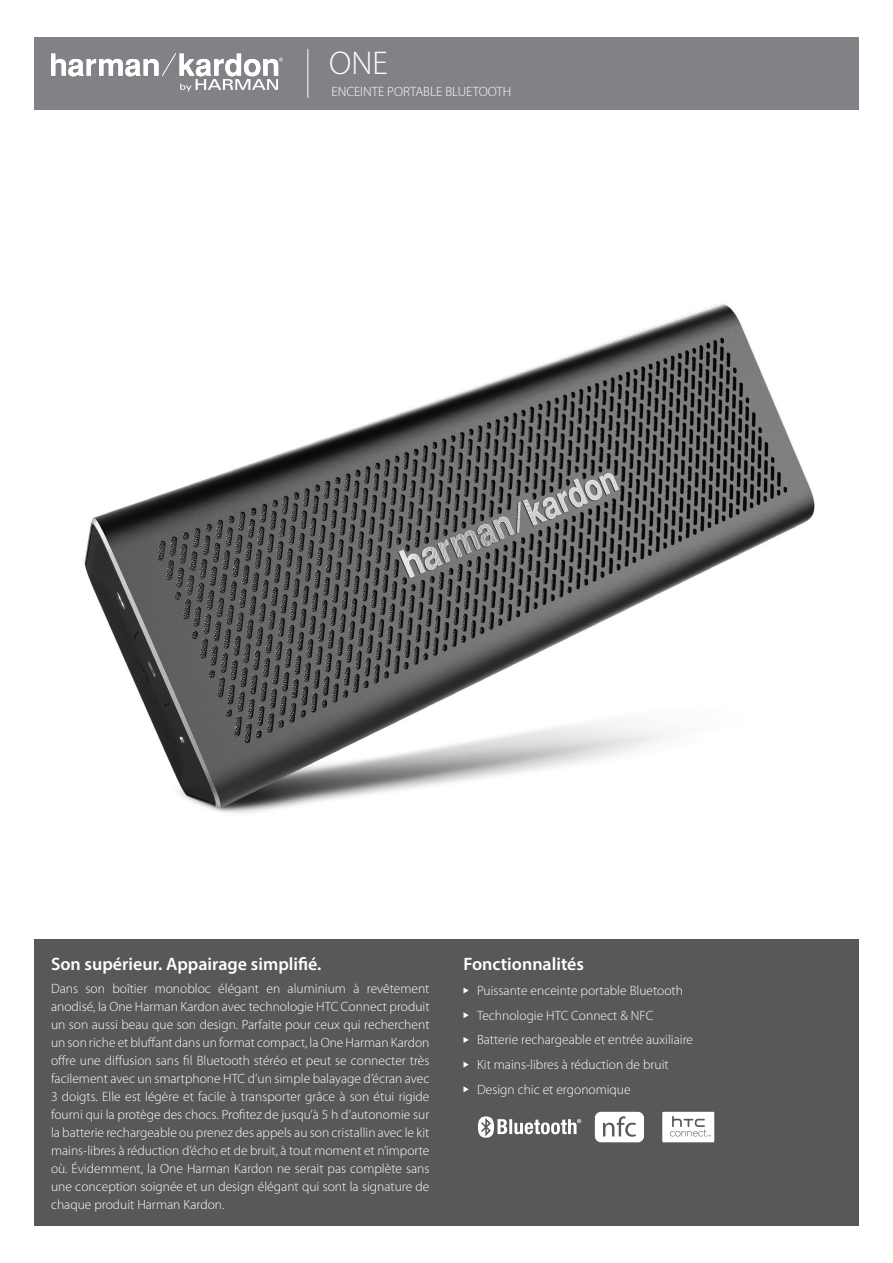
<style>
.page{position:relative;width:893px;height:1263px;background:#fff}
.page>*{position:absolute;margin:0;border:0;box-sizing:border-box;transform-origin:0 0}
.t1{font:300 33px "Myriad Pro";color:#fff}
.t2{font:600 18px "Myriad Pro";color:#fff}
.t3{font:300 13.5px/18px "Myriad Pro";color:#fff;text-align:justify}
</style>
<div class="page">
<img style="left:84px;top:304px;width:731px;height:510px">
<div style="left:34px;top:940px;width:825px;height:286px;background:#57585a"></div>
<svg style="left:463px;top:987px;width:6px;height:6px"></svg>
<svg style="left:463px;top:1012px;width:6px;height:6px"></svg>
<svg style="left:463px;top:1037px;width:6px;height:6px"></svg>
<svg style="left:463px;top:1061px;width:6px;height:7px"></svg>
<svg style="left:463px;top:1086px;width:6px;height:6px"></svg>
<div style="left:34px;top:37px;width:825px;height:72px;background:#808285"></div>
<svg style="left:51px;top:53px;width:232px;height:38px"></svg>
<hr style="left:307px;top:49px;width:1px;height:49px;background:#fff">
<svg style="left:478px;top:1116px;width:103px;height:22px"></svg>
<div style="left:662px;top:1112px;width:52px;height:30px;background:#fff"></div>
<svg style="left:670px;top:1116px;width:41px;height:20px"></svg>
<svg style="left:595px;top:1112px;width:49px;height:30px"></svg>
<h1 class="t1" style="left:329px;top:45px;width:60px">ONE</h1>
<p class="t3" style="left:331px;top:83px;width:181px">ENCEINTE PORTABLE BLUETOOTH</p>
<h2 class="t2" style="left:51px;top:953px;width:272px">Son supérieur. Appairage simplifié.</h2>
<p class="t3" style="left:51px;top:979px;width:380px">Dans son boîtier monobloc élégant en aluminium à revêtement anodisé, la One Harman Kardon avec technologie HTC Connect produit un son aussi beau que son design. Parfaite pour ceux qui recherchent un son riche et bluffant dans un format compact, la One Harman Kardon offre une diffusion sans fil Bluetooth stéréo et peut se connecter très facilement avec un smartphone HTC d’un simple balayage d’écran avec 3 doigts. Elle est légère et facile à transporter grâce à son étui rigide fourni qui la protège des chocs. Profitez de jusqu’à 5 h d’autonomie sur la batterie rechargeable ou prenez des appels au son cristallin avec le kit mains-libres à réduction d’écho et de bruit, à tout moment et n’importe où. Évidemment, la One Harman Kardon ne serait pas complète sans une conception soignée et un design élégant qui sont la signature de chaque produit Harman Kardon.</p>
<h2 class="t2" style="left:463px;top:953px;width:122px">Fonctionnalités</h2>
<p class="t3" style="left:477px;top:978px;width:218px;line-height:24.8px;text-align:left">Puissante enceinte portable Bluetooth Technologie HTC Connect &amp; NFC Batterie rechargeable et entrée auxiliaire Kit mains-libres à réduction de bruit Design chic et ergonomique</p>
</div>
